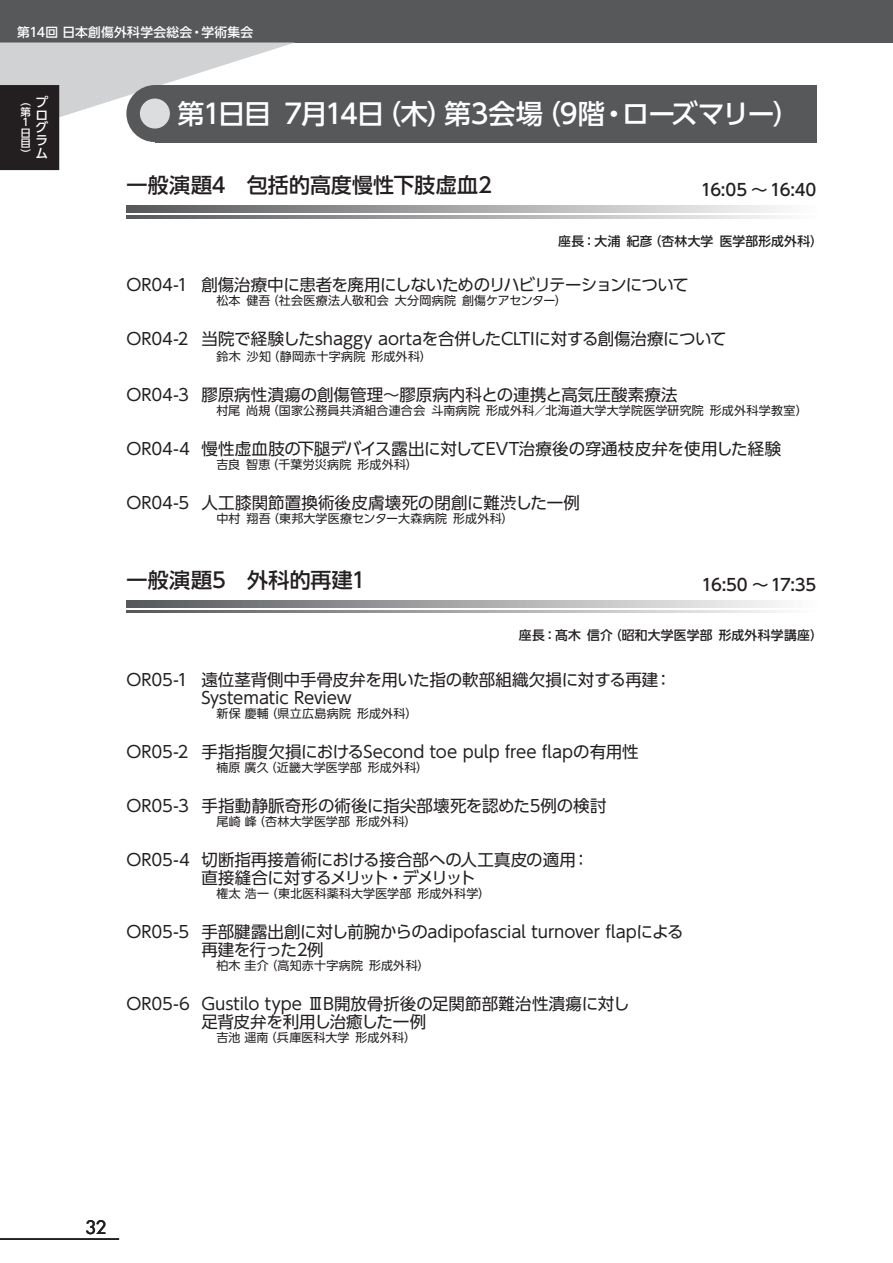
<style>
.page{position:relative;width:893px;height:1263px;background:#fff}
.page>*{position:absolute;margin:0;border:0;box-sizing:border-box;transform-origin:0 0}
.t1{font:500 27px "UD Shin Go Pr 6";letter-spacing:-.045em;color:#fff}
.t2{font:500 21px "UD Shin Go Pr 6";letter-spacing:.01em;color:#231f20}
.t3{font:500 18px "Futura Std";color:#231f20}
.t4{font:16.5px/18px "UD Shin Go Pr 6";letter-spacing:-.005em;color:#231f20}
.t5{font:16.5px "UD Shin Go Pr 6";letter-spacing:-.035em;color:#231f20}
.t6{font:500 16.5px "UD Shin Go Pr 6";letter-spacing:-.045em;color:#231f20}
.t7{font:500 12.75px "UD Shin Go Pr 6";letter-spacing:.02em;color:#231f20}
.t8{font:500 12.75px/12.8px "UD Shin Go Pr 6";letter-spacing:.015em;color:#fff}
.t9{font:12px "UD Shin Go Pr 6";letter-spacing:.015em;color:#231f20}
.t10{font:500 10.5px/10.5px "UD Shin Go Pr 6";color:#fff}
</style>
<div class="page">
<div style="left:0;top:0;width:892px;height:43px;background:#57585a"></div>
<hr style="left:0;top:1238px;width:119px;height:2px;background:#231f20">
<svg style="left:0;top:43px;width:295px;height:127px"></svg>
<svg style="left:126px;top:206px;width:653px;height:6px;background:#a5a5a6"></svg>
<svg style="left:126px;top:216px;width:653px;height:2px"></svg>
<svg style="left:126px;top:600px;width:653px;height:7px;background:#a5a5a6"></svg>
<svg style="left:126px;top:610px;width:653px;height:3px;background:#a5a5a6"></svg>
<div style="left:126px;top:85px;width:57px;height:57px;background:#57585a;border-radius:50%"></div>
<div style="left:155px;top:85px;width:661px;height:57px;background:#57585a"></div>
<div style="left:140px;top:99px;width:30px;height:30px;background:#dcdddf;border-radius:50%"></div>
<p class="t8" style="left:17px;top:26px;width:238px">第14回 日本創傷外科学会総会・学術集会</p>
<p class="t10" style="left:21px;top:96px;width:12px">（第<br>１日目）</p>
<p class="t8" style="left:36px;top:95px;width:14px">プログラム</p>
<h1 class="t1" style="left:177px;top:92px;width:624px">第1日目 7月14日（木）第3会場（9階・ローズマリー）</h1>
<p class="t2" style="left:126px;top:168px;width:367px">一般演題4　包括的高度慢性下肢虚血2</p>
<p class="t6" style="left:701px;top:176px;width:117px">16:05 ～16:40</p>
<p class="t7" style="left:558px;top:230px;width:266px">座長：大浦 紀彦（杏林大学 医学部形成外科）</p>
<p class="t5" style="left:126px;top:272px;width:564px">OR04-1 創傷治療中に患者を廃用にしないためのリハビリテーションについて</p>
<p class="t9" style="left:216px;top:291px;width:352px">松本 健吾（社会医療法人敬和会 大分岡病院 創傷ケアセンター）</p>
<p class="t4" style="left:126px;top:329px;width:602px">OR04-2 当院で経験したshaggy aortaを合併したCLTIに対する創傷治療について</p>
<p class="t9" style="left:216px;top:346px;width:217px">鈴木 沙知（静岡赤十字病院 形成外科）</p>
<p class="t4" style="left:126px;top:385px;width:553px">OR04-3 膠原病性潰瘍の創傷管理～膠原病内科との連携と高気圧酸素療法</p>
<p class="t9" style="left:216px;top:400px;width:593px">村尾 尚規（国家公務員共済組合連合会 斗南病院 形成外科／北海道大学大学院医学研究院 形成外科学教室）</p>
<p class="t4" style="left:126px;top:439px;width:656px">OR04-4 慢性虚血肢の下腿デバイス露出に対してEVT治療後の穿通枝皮弁を使用した経験</p>
<p class="t9" style="left:216px;top:454px;width:203px">吉良 智恵（千葉労災病院 形成外科）</p>
<p class="t4" style="left:126px;top:493px;width:455px">OR04-5 人工膝関節置換術後皮膚壊死の閉創に難渋した一例</p>
<p class="t9" style="left:216px;top:508px;width:299px">中村 翔吾（東邦大学医療センター大森病院 形成外科）</p>
<p class="t2" style="left:126px;top:563px;width:241px">一般演題5　外科的再建1</p>
<p class="t6" style="left:701px;top:571px;width:117px">16:50 ～ 17:35</p>
<p class="t7" style="left:519px;top:625px;width:305px">座長：髙木 信介（昭和大学医学部 形成外科学講座）</p>
<p class="t4" style="left:201px;top:670px;width:472px;text-indent:-75px">OR05-1 遠位茎背側中手骨皮弁を用いた指の軟部組織欠損に対する再建：<br>Systematic Review</p>
<p class="t9" style="left:216px;top:703px;width:203px">新保慶輔（県立広島病院 形成外科）</p>
<p class="t4" style="left:126px;top:742px;width:514px">OR05-2 手指指腹欠損におけるSecond toe pulp free flapの有用性</p>
<p class="t9" style="left:216px;top:757px;width:213px">楠原廣久（近畿大学医学部 形成外科）</p>
<p class="t4" style="left:126px;top:796px;width:482px">OR05-3 手指動静脈奇形の術後に指尖部壊死を認めた5例の検討</p>
<p class="t9" style="left:216px;top:811px;width:202px">尾崎峰（杏林大学医学部 形成外科）</p>
<p class="t4" style="left:201px;top:850px;width:389px;text-indent:-75px">OR05-4 切断指再接着術における接合部への人工真皮の適用：直接縫合に対するメリット・デメリット</p>
<p class="t9" style="left:216px;top:883px;width:275px">権太浩一（東北医科薬科大学医学部 形成外科学）</p>
<p class="t4" style="left:201px;top:922px;width:484px;text-indent:-75px">OR05-5 手部腱露出創に対し前腕からのadipofascial turnover flapによる再建を行った2例</p>
<p class="t9" style="left:216px;top:955px;width:215px">柏木圭介（高知赤十字病院 形成外科）</p>
<p class="t4" style="left:201px;top:994px;width:430px;text-indent:-75px">OR05-6 Gustilo type ⅢB開放骨折後の足関節部難治性潰瘍に対し足背皮弁を利用し治癒した一例</p>
<p class="t9" style="left:216px;top:1027px;width:201px">吉池遥南（兵庫医科大学 形成外科）</p>
<p class="t3" style="left:85px;top:1216px;width:22px">32</p>
</div>
